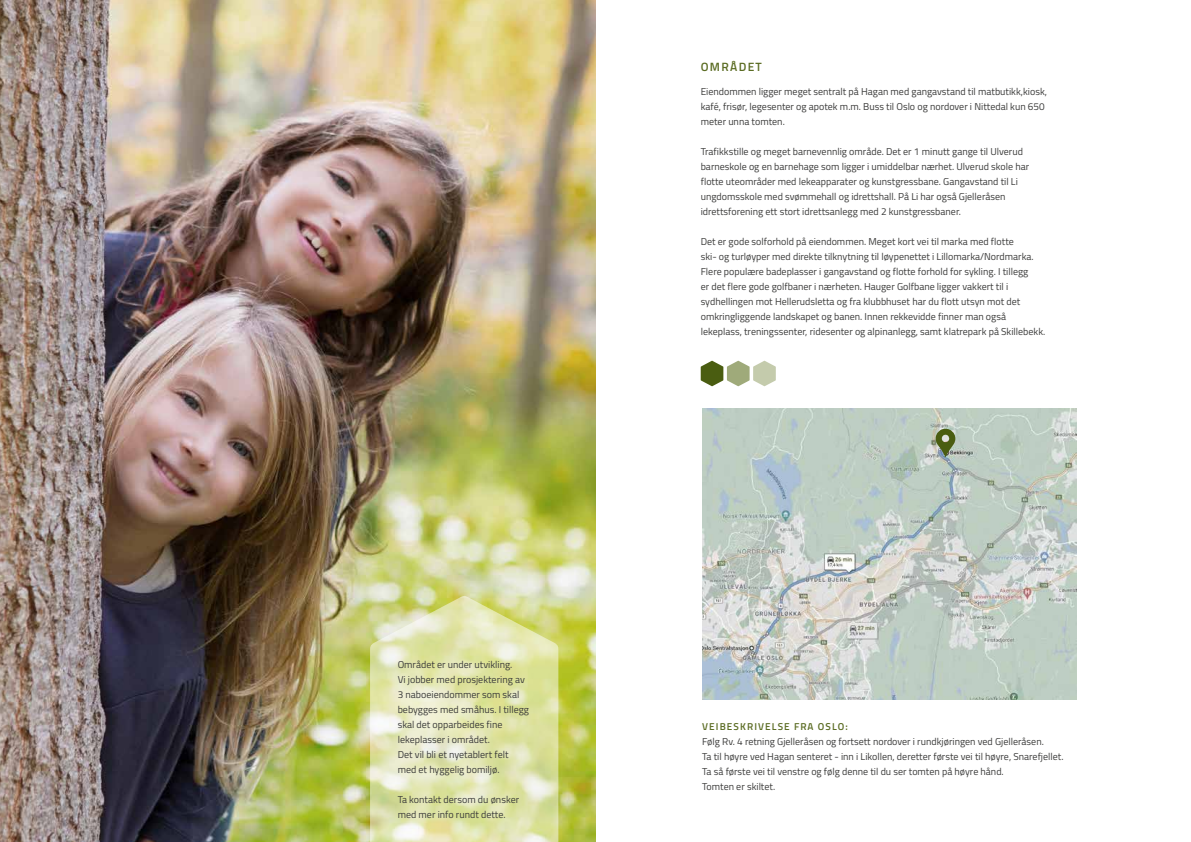
<style>
.page{position:relative;width:1191px;height:842px;background:#fff}
.page>*{position:absolute;margin:0;border:0;box-sizing:border-box;transform-origin:0 0}
.t1{font:600 12px "Titillium Web";letter-spacing:.11em;color:#5b6c23}
.t2{font:10px/15px "Titillium Web";color:#3c3c3b}
.t3{font:600 10px "Titillium Web";letter-spacing:.11em;color:#5b6c23}
</style>
<div class="page">
<img style="left:702px;top:409px;width:374px;height:290px">
<svg style="left:700px;top:361px;width:76px;height:25px"></svg>
<img style="left:0;top:0;width:595px;height:842px">
<svg style="left:935px;top:429px;width:20px;height:29px"></svg>
<svg style="left:370px;top:596px;width:189px;height:246px;background:#e0e4ae"></svg>
<p class="t2" style="left:398px;top:657px;width:133px">Området er under utvikling.<br>Vi jobber med prosjektering av<br>3 naboeiendommer som skal bebygges med småhus. I tillegg skal det opparbeides fine lekeplasser i området.<br>Det vil bli et nyetablert felt med et hyggelig bomiljø.</p>
<p class="t2" style="left:398px;top:792px;width:123px">Ta kontakt dersom du ønsker med mer info rundt dette.</p>
<p class="t1" style="left:701px;top:58px;width:63px">OMRÅDET</p>
<p class="t2" style="left:700px;top:83px;width:348px">Eiendommen ligger meget sentralt på Hagan med gangavstand til matbutikk,kiosk, kafé, frisør, legesenter og apotek m.m. Buss til Oslo og nordover i Nittedal kun 650 meter unna tomten.</p>
<p class="t2" style="left:700px;top:143px;width:330px">Trafikkstille og meget barnevennlig område. Det er 1 minutt gange til Ulverud barneskole og en barnehage som ligger i umiddelbar nærhet. Ulverud skole har flotte uteområder med lekeapparater og kunstgressbane. Gangavstand til Li ungdomsskole med svømmehall og idrettshall. På Li har også Gjelleråsen idrettsforening ett stort idrettsanlegg med 2 kunstgressbaner.</p>
<p class="t2" style="left:700px;top:233px;width:346px">Det er gode solforhold på eiendommen. Meget kort vei til marka med flotte<br>ski- og turløyper med direkte tilknytning til løypenettet i Lillomarka/Nordmarka.<br>Flere populære badeplasser i gangavstand og flotte forhold for sykling. I tillegg<br>er det flere gode golfbaner i nærheten. Hauger Golfbane ligger vakkert til i sydhellingen mot Hellerudsletta og fra klubbhuset har du flott utsyn mot det omkringliggende landskapet og banen. Innen rekkevidde finner man også lekeplass, treningssenter, ridesenter og alpinanlegg, samt klatrepark på Skillebekk.</p>
<p class="t3" style="left:702px;top:719px;width:147px">VEIBESKRIVELSE FRA OSLO:</p>
<p class="t2" style="left:702px;top:734px;width:363px">Følg Rv. 4 retning Gjelleråsen og fortsett nordover i rundkjøringen ved Gjelleråsen.<br>Ta til høyre ved Hagan senteret - inn i Likollen, deretter første vei til høyre, Snarefjellet.<br>Ta så første vei til venstre og følg denne til du ser tomten på høyre hånd.<br>Tomten er skiltet.</p>
</div>
